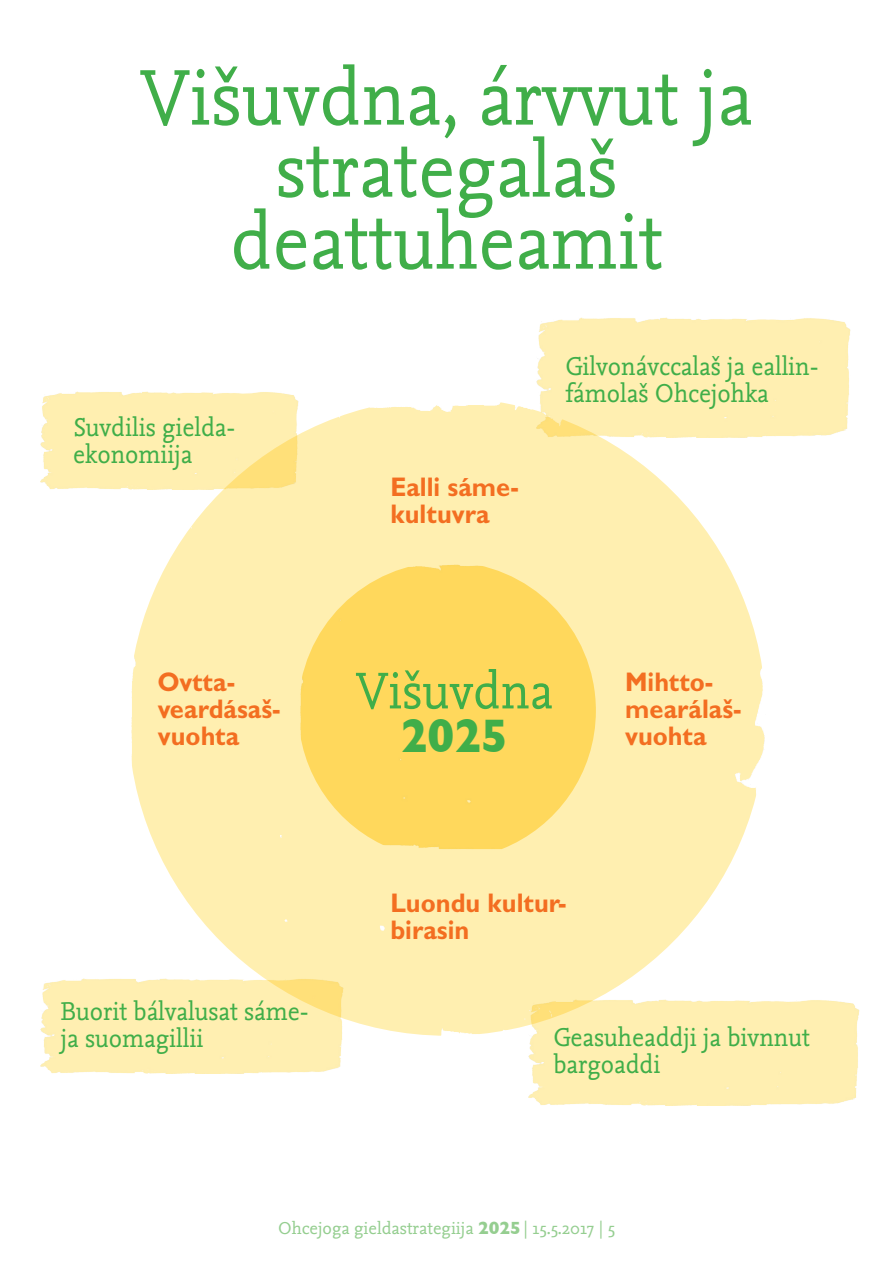
<style>
.page{position:relative;width:893px;height:1263px;background:#fff}
.page>*{position:absolute;margin:0;border:0;box-sizing:border-box;transform-origin:0 0}
.t1{font:82.5px/72px "Nexus Mix Pro";color:#40ae49;text-align:center;scale:.94 1}
.t2{font:54px "Nexus Mix Pro";color:#40ae49;scale:.94 1}
.t3{font:700 48px "Gill Sans";color:#40ae49;scale:.94 1}
.t4{font:27px/27px "Nexus Mix Pro";color:#40ae49;scale:.94 1}
.t5{font:700 27px/27px "Gill Sans MT Pro";color:#f36e21;scale:.94 1}
.t6{font:18px "Nexus Mix Pro";color:#95ce90}
.s1{font-family:"Gill Sans";font-weight:700}
</style>
<div class="page">
<img style="left:40px;top:978px;width:303px;height:96px">
<div style="left:529px;top:999px;width:330px;height:106px;background:#ffefb1"></div>
<img style="left:40px;top:392px;width:258px;height:98px">
<img style="left:536px;top:317px;width:315px;height:120px">
<img style="left:298px;top:562px;width:298px;height:287px">
<h1 class="t1" style="left:140px;top:57px;width:653px">Višuvdna, árvvut ja strategalaš deattuheamit</h1>
<p class="t4" style="left:73px;top:412px;width:171px">Suvdilis gielda&shy;ekonomiija</p>
<p class="t5" style="left:390px;top:473px;width:138px">Ealli sáme&shy;kultuvra</p>
<p class="t4" style="left:565px;top:351px;width:268px">Gilvonávccalaš ja eallin&shy;fámolaš Ohcejohka</p>
<p class="t5" style="left:158px;top:668px;width:130px">Ovtta&shy;veardásaš&shy;vuohta</p>
<h2 class="t2" style="left:356px;top:650px;width:211px">Višuvdna</h2>
<h3 class="t3" style="left:401px;top:697px;width:116px">2025</h3>
<p class="t5" style="left:625px;top:668px;width:124px">Mihtto&shy;mearálaš&shy;vuohta</p>
<p class="t4" style="left:61px;top:996px;width:266px">Buorit bálvalusat sáme&shy;ja suomagillii</p>
<p class="t5" style="left:390px;top:888px;width:189px">Luondu kultur&shy;birasin</p>
<p class="t4" style="left:553px;top:1022px;width:274px">Geasuheaddji ja bivnnut bargoaddi</p>
<p class="t6" style="left:278px;top:1214px;width:338px">Ohcejoga gieldastrategiija <span class="s1">2025</span>| 15.5.2017 | 5</p>
</div>
